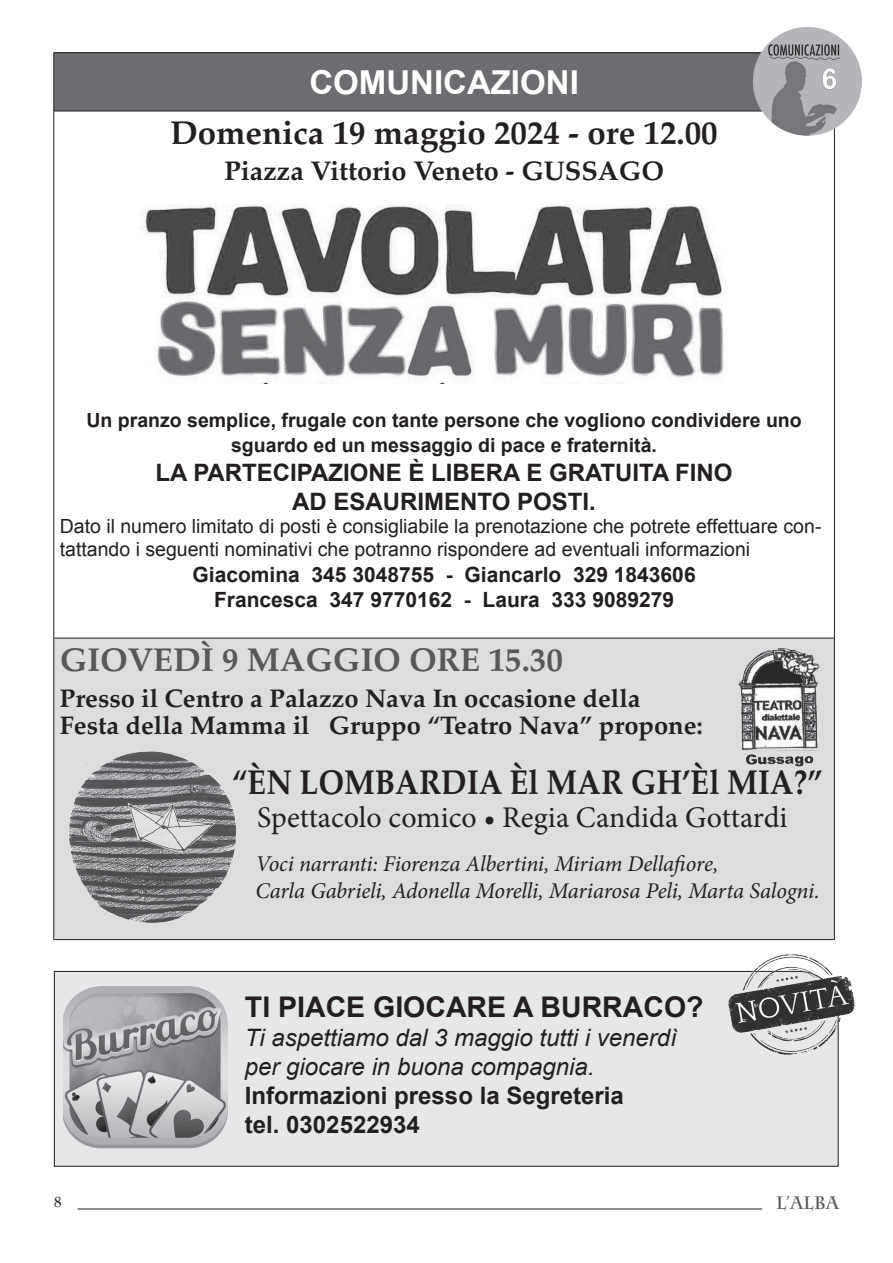
<style>
.page{position:relative;width:893px;height:1263px;background:#fff}
.page>*{position:absolute;margin:0;border:0;box-sizing:border-box;transform-origin:0 0}
.t1{font:700 34.5px "Palatino";color:#231f20;scale:.89 1}
.t2{font:700 33px "Palatino";color:#231f20}
.t3{font:700 33px "Palatino";color:#57585a}
.t4{font:700 33px "Arial";color:#fff}
.t5{font:30px "Minion Pro";color:#231f20}
.t6{font:700 28.5px "Arial";color:#231f20}
.t7{font:700 27px "Palatino";color:#231f20}
.t8{font:700 25.5px/27px "Palatino";color:#231f20}
.t9{font:700 24px/28.8px "Arial";color:#231f20;text-align:center}
.t10{font:italic 24px/28.8px "Arial";color:#231f20}
.t11{font:italic 22.5px/27px "Minion Pro";letter-spacing:-.01em;color:#231f20}
.t12{font:700 21px/25.2px "Arial";color:#231f20;text-align:center}
.t13{font:19.5px/23.4px "Arial";color:#231f20}
.t14{font:700 19.5px/25.2px "Arial";color:#231f20;text-align:center}
.t15{font:700 18px "Charlemagne Std";color:#57585a}
.t16{font:15px "Palatino";color:#231f20}
</style>
<div class="page">
<hr style="left:78px;top:1208px;width:684px;height:1px;background:#231f20">
<div style="left:54px;top:53px;width:780px;height:58px;background:#6c6d70"></div>
<div style="left:54px;top:638px;width:780px;height:301px;background:#dcdddf"></div>
<hr style="left:54px;top:111px;width:1px;height:527px;background:#231f20">
<hr style="left:834px;top:111px;width:1px;height:527px;background:#231f20">
<hr style="left:54px;top:638px;width:781px;height:1px;background:#231f20">
<hr style="left:54px;top:638px;width:1px;height:301px;background:#231f20">
<hr style="left:834px;top:638px;width:1px;height:301px;background:#231f20">
<hr style="left:54px;top:939px;width:781px;height:1px;background:#231f20">
<hr style="left:54px;top:53px;width:781px;height:1px;background:#231f20">
<hr style="left:54px;top:53px;width:1px;height:58px;background:#231f20">
<hr style="left:54px;top:111px;width:781px;height:1px;background:#231f20">
<img style="left:754px;top:27px;width:108px;height:112px">
<img style="left:141px;top:204px;width:583px;height:180px">
<img style="left:728px;top:648px;width:92px;height:119px">
<img style="left:61px;top:751px;width:217px;height:190px">
<div style="left:54px;top:971px;width:785px;height:196px;background:#e6e7e9"></div>
<img style="left:728px;top:954px;width:127px;height:115px">
<img style="left:64px;top:986px;width:164px;height:166px">
<h2 class="t4" style="left:309px;top:60px;width:271px">COMUNICAZIONI</h2>
<h2 class="t2" style="left:170px;top:105px;width:549px">Domenica 19 maggio 2024 - ore 12.00</h2>
<h3 class="t7" style="left:224px;top:148px;width:441px">Piazza Vittorio Veneto - GUSSAGO</h3>
<p class="t14" style="left:86px;top:408px;width:717px">Un pranzo semplice, frugale con tante persone che vogliono condividere uno sguardo ed un messaggio di pace e fraternità.</p>
<p class="t9" style="left:156px;top:459px;width:578px">LA PARTECIPAZIONE È LIBERA E GRATUITA FINO<br>AD ESAURIMENTO POSTI.</p>
<p class="t13" style="left:60px;top:515px;width:763px">Dato il numero limitato di posti è consigliabile la prenotazione che potrete effettuare con&shy;tattando i seguenti nominativi che potranno rispondere ad eventuali informazioni</p>
<p class="t12" style="left:192px;top:562px;width:505px">Giacomina 345 3048755 - Giancarlo 329 1843606<br>Francesca 347 9770162 - Laura 333 9089279</p>
<h2 class="t3" style="left:60px;top:632px;width:505px">GIOVEDÌ 9 MAGGIO ORE 15.30</h2>
<h3 class="t8" style="left:60px;top:684px;width:645px">Presso il Centro a Palazzo Nava In occasione della<br>Festa della Mamma il Gruppo “Teatro Nava” propone:</h3>
<h1 class="t1" style="left:232px;top:753px;width:665px">“ÈN LOMBARDIA Èl MAR GH’Èl MIA?”</h1>
<h3 class="t5" style="left:257px;top:797px;width:532px">Spettacolo comico • Regia Candida Gottardi</h3>
<p class="t11" style="left:256px;top:850px;width:565px">Voci narranti: Fiorenza Albertini, Miriam Dellafiore,<br>Carla Gabrieli, Adonella Morelli, Mariarosa Peli, Marta Salogni.</p>
<h3 class="t6" style="left:245px;top:988px;width:460px">TI PIACE GIOCARE A BURRACO?</h3>
<p class="t10" style="left:245px;top:1023px;width:433px">Ti aspettiamo dal 3 maggio tutti i venerdì per giocare in buona compagnia.</p>
<p class="t9" style="left:245px;top:1081px;width:380px;text-align:left">Informazioni presso la Segreteria tel. 0302522934</p>
<p class="t16" style="left:54px;top:1190px;width:9px">8</p>
<p class="t15" style="left:776px;top:1192px;width:65px">L’Alba</p>
</div>
